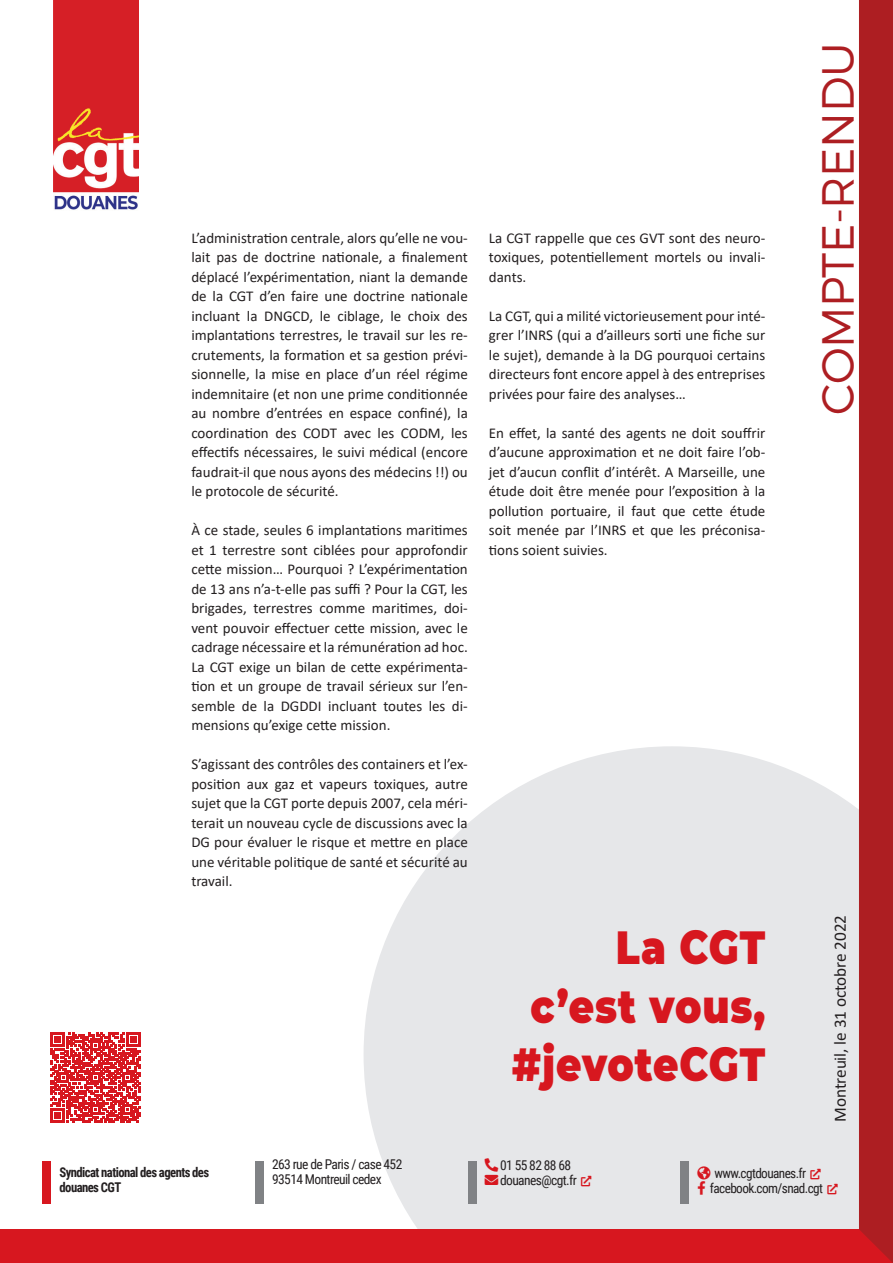
<style>
.page{position:relative;width:893px;height:1263px;background:#fff}
.page>*{position:absolute;margin:0;border:0;box-sizing:border-box;transform-origin:0 0}
.t1{font:900 46.35px/58.5px "Montserrat";letter-spacing:.01em;color:#d7171f;text-align:right;scale:.84 1}
.t2{font:300 45px "Montserrat";letter-spacing:-.01em;color:#ad1e22}
.t3{font:17.25px "Calibri";letter-spacing:-.005em;color:#231f20}
.t4{font:15px/19.5px "Calibri";color:#231f20;text-align:justify}
.t5{font:13.5px/15px "Roboto Condensed";letter-spacing:-.045em;color:#231f20}
.t6{font:700 13.5px/15px "Roboto Condensed";letter-spacing:-.045em;color:#231f20;scale:.94 1}
.s1{color:#d7171f}
</style>
<div class="page">
<svg style="left:364px;top:746px;width:495px;height:483px;background:#e8e9eb"></svg>
<div style="left:43px;top:1161px;width:8px;height:42px;background:#d7171f"></div>
<div style="left:255px;top:1161px;width:9px;height:42px;background:#808285"></div>
<div style="left:468px;top:1161px;width:8px;height:42px;background:#808285"></div>
<div style="left:680px;top:1161px;width:9px;height:42px;background:#808285"></div>
<div style="left:0;top:1229px;width:893px;height:34px;background:#d7171f"></div>
<div style="left:859px;top:0;width:34px;height:1263px;background:#ad1e22"></div>
<img style="left:53px;top:0;width:85px;height:210px">
<svg style="left:51px;top:1032px;width:90px;height:90px"></svg>
<svg style="left:485px;top:1158px;width:13px;height:27px"></svg>
<svg style="left:581px;top:1176px;width:10px;height:10px"></svg>
<svg style="left:811px;top:1168px;width:10px;height:11px"></svg>
<svg style="left:697px;top:1166px;width:13px;height:28px"></svg>
<svg style="left:827px;top:1183px;width:11px;height:11px"></svg>
<p class="t4" style="left:191px;top:228px;width:278px">L’administration centrale, alors qu’elle ne vou&shy;lait pas de doctrine nationale, a finalement déplacé l’expérimentation, niant la demande de la CGT d’en faire une doctrine nationale incluant la DNGCD, le ciblage, le choix des implantations terrestres, le travail sur les re&shy;crutements, la formation et sa gestion prévi&shy;sionnelle, la mise en place d’un réel régime indemnitaire (et non une prime conditionnée au nombre d’entrées en espace confiné), la coordination des CODT avec les CODM, les effectifs nécessaires, le suivi médical (encore faudrait-il que nous ayons des médecins !!) ou le protocole de sécurité.</p>
<p class="t4" style="left:191px;top:520px;width:278px">À ce stade, seules 6 implantations maritimes et 1 terrestre sont ciblées pour approfondir cette mission… Pourquoi ? L’expérimentation de 13 ans n’a-t-elle pas suffi ? Pour la CGT, les brigades, terrestres comme maritimes, doi&shy;vent pouvoir effectuer cette mission, avec le cadrage nécessaire et la rémunération ad hoc.<br>La CGT exige un bilan de cette expérimenta&shy;tion et un groupe de travail sérieux sur l’en&shy;semble de la DGDDI incluant toutes les di&shy;mensions qu’exige cette mission.</p>
<p class="t4" style="left:191px;top:754px;width:278px">S’agissant des contrôles des containers et l’ex&shy;position aux gaz et vapeurs toxiques, autre sujet que la CGT porte depuis 2007, cela méri&shy;terait un nouveau cycle de discussions avec la DG pour évaluer le risque et mettre en place une véritable politique de santé et sécurité au travail.</p>
<p class="t4" style="left:489px;top:228px;width:278px">La CGT rappelle que ces GVT sont des neuro&shy;toxiques, potentiellement mortels ou invali&shy;dants.</p>
<p class="t4" style="left:489px;top:306px;width:278px">La CGT, qui a milité victorieusement pour inté&shy;grer l’INRS (qui a d’ailleurs sorti une fiche sur le sujet), demande à la DG pourquoi certains directeurs font encore appel à des entreprises privées pour faire des analyses…</p>
<p class="t4" style="left:489px;top:423px;width:278px">En effet, la santé des agents ne doit souffrir d’aucune approximation et ne doit faire l’ob&shy;jet d’aucun conflit d’intérêt. A Marseille, une étude doit être menée pour l’exposition à la pollution portuaire, il faut que cette étude soit menée par l’INRS et que les préconisa&shy;tions soient suivies.</p>
<h1 class="t1" style="left:512px;top:916px;width:303px">La CGT c’est vous, #jevoteCGT</h1>
<h2 class="t2" style="left:810px;top:415px;width:373px;rotate:-90deg">compte-rendu</h2>
<p class="t3" style="left:828px;top:1122px;width:209px;rotate:-90deg">Montreuil, le 31 octobre 2022</p>
<p class="t6" style="left:60px;top:1164px;width:161px">Syndicat national des agents des douanes CGT</p>
<p class="t5" style="left:272px;top:1156px;width:132px">263 rue de Paris / case 452<br>93514 Montreuil cedex</p>
<p class="t5" style="left:500px;top:1157px;width:93px;text-indent:-15px"><span class="s1">□■●▼</span> 01 55 82 88 68 douanes@cgt.fr <span class="s1">▼■●●■●▼</span></p>
<p class="t5" style="left:697px;top:1165px;width:125px"><span class="s1">●□▲</span> www.cgtdouanes.fr <span class="s1">▼■●●■●▼</span></p>
<p class="t5" style="left:697px;top:1180px;width:142px"><span class="s1">□□</span> facebook.com/snad.cgt <span class="s1">▼■●●■●▼</span></p>
</div>
